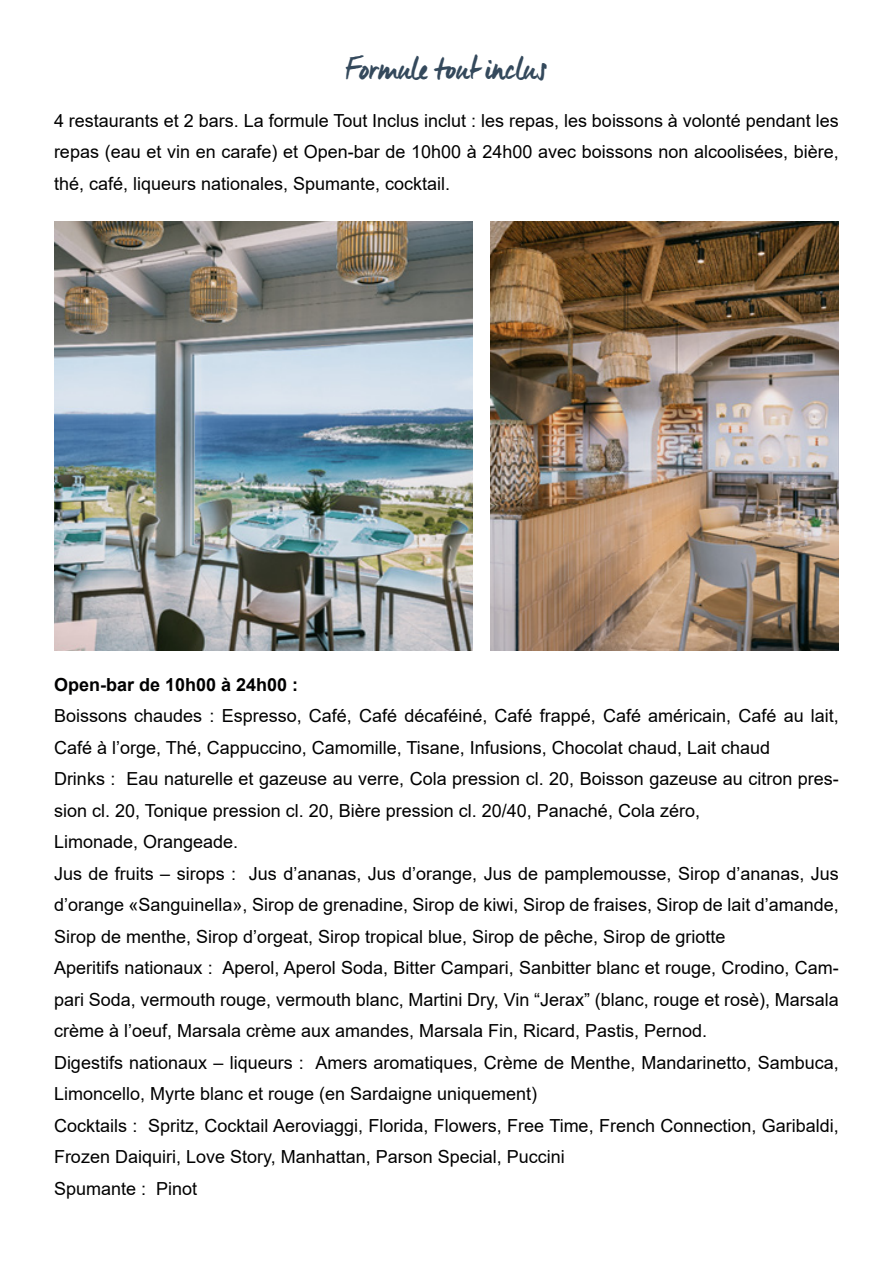
<style>
.page{position:relative;width:893px;height:1263px;background:#fff}
.page>*{position:absolute;margin:0;border:0;box-sizing:border-box;transform-origin:0 0}
.t1{font:33px "Manus";color:#34495c}
.t2{font:18px/31.5px "Arial";color:#000001}
.t3{font:700 18px "Arial";color:#000001}
</style>
<div class="page">
<img style="left:54px;top:221px;width:419px;height:430px">
<img style="left:490px;top:221px;width:349px;height:430px">
<p class="t1" style="left:346px;top:48px;width:203px">Formule tout inclus</p>
<p class="t2" style="left:54px;top:105px;width:786px;text-align:justify">4 restaurants et 2 bars. La formule Tout Inclus inclut : les repas, les boissons à volonté pendant les repas (eau et vin en carafe) et Open-bar de 10h00 à 24h00 avec boissons non alcoolisées, bière, thé, café, liqueurs nationales, Spumante, cocktail.</p>
<p class="t3" style="left:54px;top:672px;width:246px">Open-bar de 10h00 à 24h00 :</p>
<p class="t2" style="left:54px;top:700px;width:786px">Boissons chaudes : Espresso, Café, Café décaféiné, Café frappé, Café américain, Café au lait,<br>Café à l’orge, Thé, Cappuccino, Camomille, Tisane, Infusions, Chocolat chaud, Lait chaud</p>
<p class="t2" style="left:54px;top:763px;width:786px">Drinks : Eau naturelle et gazeuse au verre, Cola pression cl. 20, Boisson gazeuse au citron pres&shy;sion cl. 20, Tonique pression cl. 20, Bière pression cl. 20/40, Panaché, Cola zéro,</p>
<p class="t2" style="left:54px;top:826px;width:186px">Limonade, Orangeade.</p>
<p class="t2" style="left:54px;top:858px;width:786px;text-align:justify">Jus de fruits – sirops : Jus d’ananas, Jus d’orange, Jus de pamplemousse, Sirop d’ananas, Jus d’orange «Sanguinella», Sirop de grenadine, Sirop de kiwi, Sirop de fraises, Sirop de lait d’amande, Sirop de menthe, Sirop d’orgeat, Sirop tropical blue, Sirop de pêche, Sirop de griotte</p>
<p class="t2" style="left:54px;top:952px;width:786px;text-align:justify">Aperitifs nationaux : Aperol, Aperol Soda, Bitter Campari, Sanbitter blanc et rouge, Crodino, Cam&shy;pari Soda, vermouth rouge, vermouth blanc, Martini Dry, Vin “Jerax” (blanc, rouge et rosè), Marsala crème à l’oeuf, Marsala crème aux amandes, Marsala Fin, Ricard, Pastis, Pernod.</p>
<p class="t2" style="left:54px;top:1047px;width:786px">Digestifs nationaux – liqueurs : Amers aromatiques, Crème de Menthe, Mandarinetto, Sambuca,<br>Limoncello, Myrte blanc et rouge (en Sardaigne uniquement)</p>
<p class="t2" style="left:54px;top:1110px;width:786px">Cocktails : Spritz, Cocktail Aeroviaggi, Florida, Flowers, Free Time, French Connection, Garibaldi,<br>Frozen Daiquiri, Love Story, Manhattan, Parson Special, Puccini</p>
<p class="t2" style="left:54px;top:1173px;width:145px">Spumante : Pinot</p>
</div>
